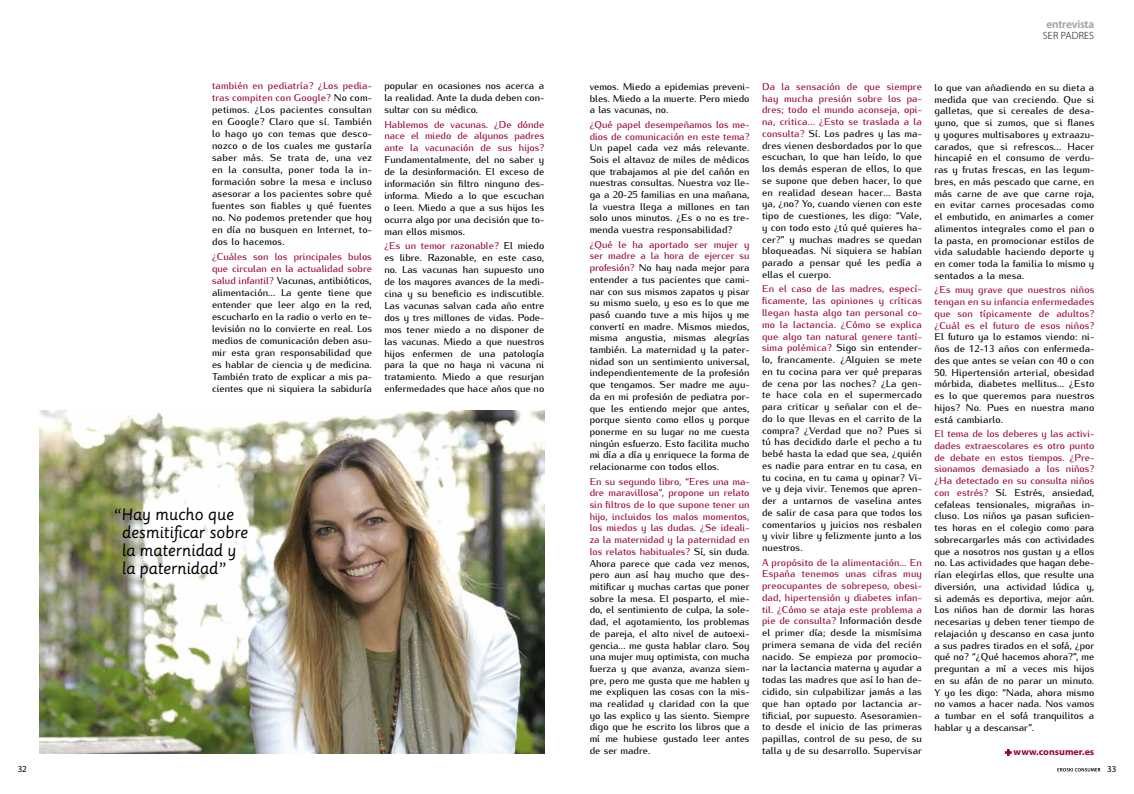
<style>
.page{position:relative;width:1134px;height:794px;background:#fff}
.page>*{position:absolute;margin:0;border:0;box-sizing:border-box;transform-origin:0 0}
.t1{font:16px/18px "Sassoon Primary";letter-spacing:-.015em;color:#000}
.t2{font:600 11.5px "Myriad Pro";letter-spacing:-.02em;color:#9c9e9f}
.t3{font:300 10.5px "Myriad Pro";letter-spacing:.02em;color:#000}
.t4{font:500 10px/11.7px "Kurier";color:#000;text-align:justify}
.t5{font:500 10px/11.7px "Kurier";color:#99042f;text-align:justify}
.t6{font:700 9.6px "Myriad Pro";color:#99042f;scale:1.04 1}
.t7{font:9px "Myriad Pro";color:#000}
.s1{color:#99042f}
</style>
<div class="page">
<img style="left:40px;top:411px;width:504px;height:343px">
<svg style="left:1004px;top:749px;width:8px;height:7px"></svg>
<svg style="left:1057px;top:768px;width:43px;height:3px"></svg>
<p class="t4" style="left:212px;top:79px;width:161px;line-height:12px"><span class="s1">también en pediatría? ¿Los pedia&shy;tras compiten con Google?</span> No com&shy;petimos. ¿Los pacientes consultan en Google? Claro que sí. También lo hago yo con temas que desco&shy;nozco o de los cuales me gustaría saber más. Se trata de, una vez en la consulta, poner toda la in&shy;formación sobre la mesa e incluso asesorar a los pacientes sobre qué fuentes son fiables y qué fuentes no. No podemos pretender que hoy en día no busquen en Internet, to&shy;dos lo hacemos.</p>
<p class="t4" style="left:212px;top:250px;width:161px;line-height:12px"><span class="s1">¿Cuáles son los principales bulos que circulan en la actualidad sobre salud infantil?</span> Vacunas, antibióticos, alimentación… La gente tiene que entender que leer algo en la red, escucharlo en la radio o verlo en te&shy;levisión no lo convierte en real. Los medios de comunicación deben asu&shy;mir esta gran responsabilidad que es hablar de ciencia y de medicina.<br>También trato de explicar a mis pa&shy;cientes que ni siquiera la sabiduría</p>
<p class="t4" style="left:384px;top:79px;width:161px">popular en ocasiones nos acerca a la realidad. Ante la duda deben con&shy;sultar con su médico.</p>
<p class="t5" style="left:384px;top:117px;width:161px">Hablemos de vacunas. ¿De dónde nace el miedo de algunos padres ante la vacunación de sus hijos?</p>
<p class="t4" style="left:384px;top:153px;width:161px">Fundamentalmente, del no saber y de la desinformación. El exceso de información sin filtro ninguno des&shy;informa. Miedo a lo que escuchan o leen. Miedo a que a sus hijos les ocurra algo por una decisión que to&shy;man ellos mismos.</p>
<p class="t4" style="left:384px;top:239px;width:161px"><span class="s1">¿Es un temor razonable?</span> El miedo es libre. Razonable, en este caso, no. Las vacunas han supuesto uno de los mayores avances de la medi&shy;cina y su beneficio es indiscutible.<br>Las vacunas salvan cada año entre dos y tres millones de vidas. Pode&shy;mos tener miedo a no disponer de las vacunas. Miedo a que nuestros hijos enfermen de una patología para la que no haya ni vacuna ni tratamiento. Miedo a que resurjan enfermedades que hace años que no</p>
<h1 class="t1" style="left:122px;top:505px;width:128px;text-indent:-8px">“Hay mucho que desmitificar sobre la maternidad y la paternidad”</h1>
<p class="t2" style="left:1046px;top:18px;width:49px">entrevista</p>
<p class="t3" style="left:1043px;top:30px;width:53px">SER PADRES</p>
<p class="t4" style="left:590px;top:80px;width:161px">vemos. Miedo a epidemias preveni&shy;bles. Miedo a la muerte. Pero miedo a las vacunas, no.</p>
<p class="t5" style="left:590px;top:118px;width:161px">¿Qué papel desempeñamos los me&shy;dios de comunicación en este tema?</p>
<p class="t4" style="left:590px;top:141px;width:161px">Un papel cada vez más relevante.<br>Sois el altavoz de miles de médicos que trabajamos al pie del cañón en nuestras consultas. Nuestra voz lle&shy;ga a 20-25 familias en una mañana, la vuestra llega a millones en tan solo unos minutos. ¿Es o no es tre&shy;menda vuestra responsabilidad?</p>
<p class="t4" style="left:590px;top:238px;width:161px"><span class="s1">¿Qué le ha aportado ser mujer y ser madre a la hora de ejercer su profesión?</span> No hay nada mejor para entender a tus pacientes que cami&shy;nar con sus mismos zapatos y pisar su mismo suelo, y eso es lo que me pasó cuando tuve a mis hijos y me convertí en madre. Mismos miedos, misma angustia, mismas alegrías también. La maternidad y la pater&shy;nidad son un sentimiento universal, independientemente de la profesión que tengamos. Ser madre me ayu&shy;da en mi profesión de pediatra por&shy;que les entiendo mejor que antes, porque siento como ellos y porque ponerme en su lugar no me cuesta ningún esfuerzo. Esto facilita mucho mi día a día y enriquece la forma de relacionarme con todos ellos.</p>
<p class="t4" style="left:590px;top:474px;width:161px"><span class="s1">En su segundo libro, “Eres una ma&shy;dre maravillosa”, propone un relato sin filtros de lo que supone tener un hijo, incluidos los malos momentos, los miedos y las dudas. ¿Se ideali&shy;za la maternidad y la paternidad en los relatos habituales?</span> Sí, sin duda.<br>Ahora parece que cada vez menos, pero aun así hay mucho que des&shy;mitificar y muchas cartas que poner sobre la mesa. El posparto, el mie&shy;do, el sentimiento de culpa, la sole&shy;dad, el agotamiento, los problemas de pareja, el alto nivel de autoexi&shy;gencia… me gusta hablar claro. Soy una mujer muy optimista, con mucha fuerza y que avanza, avanza siem&shy;pre, pero me gusta que me hablen y me expliquen las cosas con la mis&shy;ma realidad y claridad con la que yo las explico y las siento. Siempre digo que he escrito los libros que a mí me hubiese gustado leer antes de ser madre.</p>
<p class="t4" style="left:762px;top:80px;width:161px"><span class="s1">Da la sensación de que siempre hay mucha presión sobre los pa&shy;dres; todo el mundo aconseja, opi&shy;na, critica… ¿Esto se traslada a la consulta?</span> Sí. Los padres y las ma&shy;dres vienen desbordados por lo que escuchan, lo que han leído, lo que los demás esperan de ellos, lo que se supone que deben hacer, lo que en realidad desean hacer… Basta ya, ¿no? Yo, cuando vienen con este tipo de cuestiones, les digo: “Vale, y con todo esto ¿tú qué quieres ha&shy;cer?” y muchas madres se quedan bloqueadas. Ni siquiera se habían parado a pensar qué les pedía a ellas el cuerpo.</p>
<p class="t4" style="left:762px;top:282px;width:161px"><span class="s1">En el caso de las madres, especí&shy;ficamente, las opiniones y críticas llegan hasta algo tan personal co&shy;mo la lactancia. ¿Cómo se explica que algo tan natural genere tantí&shy;sima polémica?</span> Sigo sin entender&shy;lo, francamente. ¿Alguien se mete en tu cocina para ver qué preparas de cena por las noches? ¿La gen&shy;te hace cola en el supermercado para criticar y señalar con el de&shy;do lo que llevas en el carrito de la compra? ¿Verdad que no? Pues si tú has decidido darle el pecho a tu bebé hasta la edad que sea, ¿quién es nadie para entrar en tu casa, en tu cocina, en tu cama y opinar? Vi&shy;ve y deja vivir. Tenemos que apren&shy;der a untarnos de vaselina antes de salir de casa para que todos los comentarios y juicios nos resbalen y vivir libre y felizmente junto a los nuestros.</p>
<p class="t4" style="left:762px;top:555px;width:161px"><span class="s1">A propósito de la alimentación… En España tenemos unas cifras muy preocupantes de sobrepeso, obesi&shy;dad, hipertensión y diabetes infan&shy;til. ¿Cómo se ataja este problema a pie de consulta?</span> Información desde el primer día; desde la mismísima primera semana de vida del recién nacido. Se empieza por promocio&shy;nar la lactancia materna y ayudar a todas las madres que así lo han de&shy;cidido, sin culpabilizar jamás a las que han optado por lactancia ar&shy;tificial, por supuesto. Asesoramien&shy;to desde el inicio de las primeras papillas, control de su peso, de su talla y de su desarrollo. Supervisar</p>
<p class="t4" style="left:934px;top:81px;width:161px">lo que van añadiendo en su dieta a medida que van creciendo. Que si galletas, que si cereales de desa&shy;yuno, que si zumos, que si flanes y yogures multisabores y extraazu&shy;carados, que si refrescos… Hacer hincapié en el consumo de verdu&shy;ras y frutas frescas, en las legum&shy;bres, en más pescado que carne, en más carne de ave que carne roja, en evitar carnes procesadas como el embutido, en animarles a comer alimentos integrales como el pan o la pasta, en promocionar estilos de vida saludable haciendo deporte y en comer toda la familia lo mismo y sentados a la mesa.</p>
<p class="t5" style="left:934px;top:283px;width:161px">¿Es muy grave que nuestros niños tengan en su infancia enfermedades que son típicamente de adultos? ¿Cuál es el futuro de esos niños?</p>
<p class="t4" style="left:934px;top:330px;width:161px">El futuro ya lo estamos viendo: ni&shy;ños de 12-13 años con enfermeda&shy;des que antes se veían con 40 o con</p>
<p class="t4" style="left:934px;top:365px;width:161px">50. Hipertensión arterial, obesidad mórbida, diabetes mellitus… ¿Esto es lo que queremos para nuestros hijos? No. Pues en nuestra mano está cambiarlo.</p>
<p class="t4" style="left:934px;top:427px;width:161px"><span class="s1">El tema de los deberes y las activi&shy;dades extraescolares es otro punto de debate en estos tiempos. ¿Pre&shy;sionamos demasiado a los niños? ¿Ha detectado en su consulta niños con estrés?</span> Sí. Estrés, ansiedad, cefaleas tensionales, migrañas in&shy;cluso. Los niños ya pasan suficien&shy;tes horas en el colegio como para sobrecargarles más con actividades que a nosotros nos gustan y a ellos no. Las actividades que hagan debe&shy;rían elegirlas ellos, que resulte una diversión, una actividad lúdica y, si además es deportiva, mejor aún.<br>Los niños han de dormir las horas necesarias y deben tener tiempo de relajación y descanso en casa junto a sus padres tirados en el sofá, ¿por qué no? “¿Qué hacemos ahora?”, me preguntan a mí a veces mis hijos en su afán de no parar un minuto.<br>Y yo les digo: “Nada, ahora mismo no vamos a hacer nada. Nos vamos a tumbar en el sofá tranquilitos a hablar y a descansar”.</p>
<p class="t6" style="left:1013px;top:746px;width:79px">www.consumer.es</p>
<p class="t7" style="left:18px;top:763px;width:11px">32</p>
<p class="t7" style="left:1107px;top:763px;width:11px">33</p>
</div>
